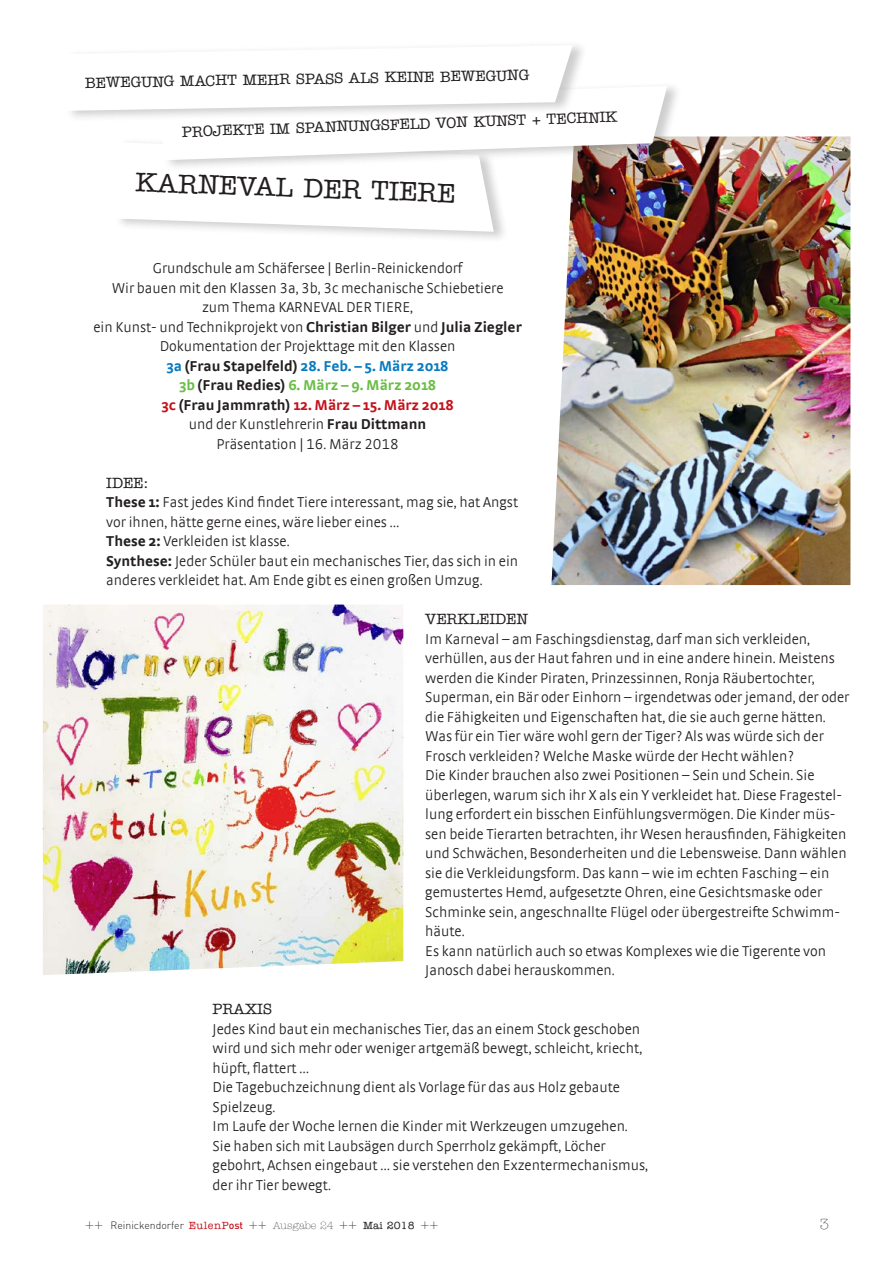
<style>
.page{position:relative;width:893px;height:1263px;background:#fff}
.page>*{position:absolute;margin:0;border:0;box-sizing:border-box;transform-origin:0 0}
.t1{font:500 27px "American Typewriter";color:#231f20}
.t2{font:300 15px/19.5px "Strada TF";color:#231f20}
.t3{font:700 15px/19.5px "Strada";color:#231f20;text-align:center}
.t4{font:500 15px "American Typewriter";color:#231f20}
.t5{font:300 15px "American Typewriter";color:#231f20}
.t6{font:300 10.5px "DIN";color:#231f20}
.s1{font-family:"Strada";font-weight:700}
.s2{color:#077ac0}
.s3{color:#6bbd46}
.s4{color:#c4121a}
.s5{font-family:"American Typewriter";font-stretch:condensed;font-size:15px}
.s6{font-family:"American Typewriter";font-weight:500;color:#c4121a}
.s7{font-weight:500;color:#c4121a}
.s8{font-family:"American Typewriter"}
.s9{font-family:"American Typewriter";font-weight:500}
</style>
<div class="page">
<img style="left:551px;top:137px;width:299px;height:448px">
<img style="left:43px;top:605px;width:360px;height:370px">
<div style="left:114px;top:138px;width:396px;height:105px;background:#231f20;opacity:.22"></div>
<div style="left:161px;top:81px;width:522px;height:91px;background:#231f20;opacity:.22"></div>
<svg style="left:71px;top:45px;width:596px;height:187px"></svg>
<p class="t4" style="left:85px;top:74px;width:446px;rotate:-1deg">BEWEGUNG MACHT MEHR SPASS ALS KEINE BEWEGUNG</p>
<p class="t4" style="left:182px;top:123px;width:437px;rotate:-2deg">PROJEKTE IM SPANNUNGSFELD VON KUNST + TECHNIK</p>
<h1 class="t1" style="left:136px;top:167px;width:322px;rotate:2deg">KARNEVAL DER TIERE</h1>
<p class="t2" style="left:93px;top:258px;width:430px;text-align:center">Grundschule am Schäfersee | Berlin-Reinickendorf<br>Wir bauen mit den Klassen 3a, 3b, 3c mechanische Schiebetiere<br>zum Thema KARNEVAL DER TIERE,<br>ein Kunst- und Technikprojekt von <span class="s1">Christian Bilger</span> und <span class="s1">Julia Ziegler </span>Dokumentation der Projekttage mit den Klassen</p>
<p class="t3" style="left:161px;top:355px;width:294px"><span class="s2">3a</span> (Frau Stapelfeld) <span class="s2">28. Feb. – 5. März 2018<br></span><span class="s3">3b</span> (Frau Redies) <span class="s3">6. März – 9. März 2018<br></span><span class="s4">3c</span> (Frau Jammrath) <span class="s4">12. März – 15. März 2018</span></p>
<p class="t2" style="left:189px;top:414px;width:239px;text-align:center">und der Kunstlehrerin <span class="s1">Frau Dittmann<br></span>Präsentation | 16. März 2018</p>
<p class="t4" style="left:106px;top:474px;width:44px">IDEE:</p>
<p class="t2" style="left:106px;top:492px;width:413px"><span class="s1">These 1:</span> Fast jedes Kind findet Tiere interessant, mag sie, hat Angst vor ihnen, hätte gerne eines, wäre lieber eines …<br><span class="s1">These 2:</span> Verkleiden ist klasse.<br><span class="s1">Synthese:</span> Jeder Schüler baut ein mechanisches Tier, das sich in ein anderes verkleidet hat. Am Ende gibt es einen großen Umzug.</p>
<p class="t4" style="left:425px;top:611px;width:104px">VERKLEIDEN</p>
<p class="t2" style="left:425px;top:629px;width:426px">Im Karneval – am Faschingsdienstag, darf man sich verkleiden, verhüllen, aus der Haut fahren und in eine andere hinein. Meistens werden die Kinder Piraten, Prinzessinnen, Ronja Räubertochter, Superman, ein Bär oder Einhorn – irgendetwas oder jemand, der oder die Fähigkeiten und Eigenschaften hat, die sie auch gerne hätten.<br>Was für ein Tier wäre wohl gern der Tiger? Als was würde sich der Frosch verkleiden? Welche Maske würde der Hecht wählen?<br>Die Kinder brauchen also zwei Positionen – Sein und Schein. Sie überlegen, warum sich ihr X als ein Y verkleidet hat. Diese Fragestel&shy;lung erfordert ein bisschen Einfühlungsvermögen. Die Kinder müs&shy;sen beide Tierarten betrachten, ihr Wesen herausfinden, Fähigkeiten und Schwächen, Besonderheiten und die Lebensweise. Dann wählen sie die Verkleidungsform. Das kann – wie im echten Fasching – ein gemustertes Hemd, aufgesetzte Ohren, eine Gesichtsmaske oder Schminke sein, angeschnallte Flügel oder übergestreifte Schwimm&shy;häute.<br>Es kann natürlich auch so etwas Komplexes wie die Tigerente von Janosch dabei herauskommen.</p>
<p class="t4" style="left:213px;top:1001px;width:61px">PRAXIS</p>
<p class="t2" style="left:213px;top:1019px;width:437px">Jedes Kind baut ein mechanisches Tier, das an einem Stock geschoben wird und sich mehr oder weniger artgemäß bewegt, schleicht, kriecht, hüpft, flattert …<br>Die Tagebuchzeichnung dient als Vorlage für das aus Holz gebaute Spielzeug.<br>Im Laufe der Woche lernen die Kinder mit Werkzeugen umzugehen.<br>Sie haben sich mit Laubsägen durch Sperrholz gekämpft, Löcher gebohrt, Achsen eingebaut … sie verstehen den Exzentermechanismus, der ihr Tier bewegt.</p>
<p class="t6" style="left:85px;top:1218px;width:355px"><span class="s5">++</span> Reinickendorfer <span class="s6">EulenP</span><span class="s7">ost</span> <span class="s5">++</span> <span class="s8">Ausgabe 24</span> <span class="s5">++</span> <span class="s9">Mai 2018</span> <span class="s5">++</span></p>
<p class="t5" style="left:820px;top:1215px;width:11px">3</p>
</div>
